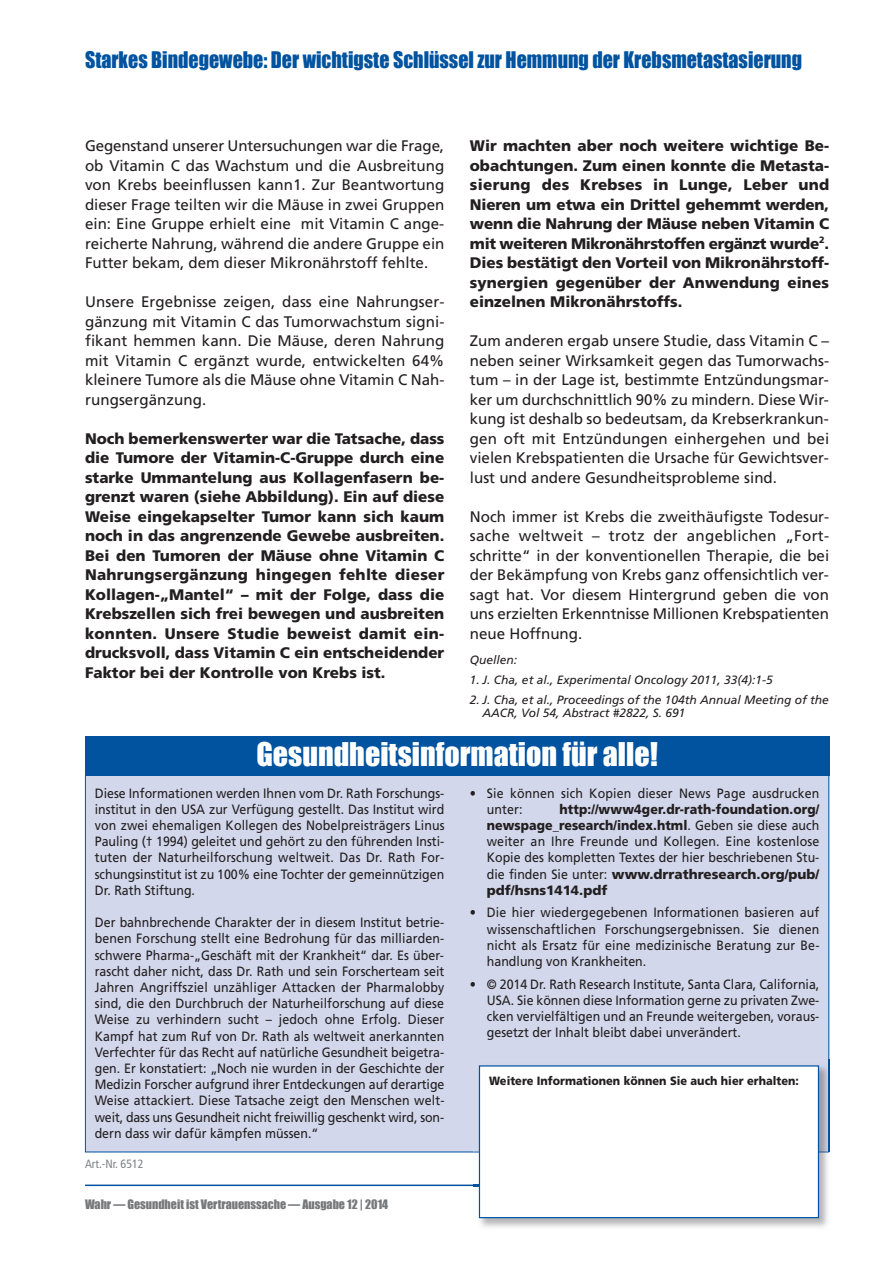
<style>
.page{position:relative;width:893px;height:1263px;background:#fff}
.page>*{position:absolute;margin:0;border:0;box-sizing:border-box;transform-origin:0 0}
.t1{font:30px "Impact";color:#fff}
.t2{font:21px "Impact";color:#0153a0;scale:.95 1}
.t3{font:15.3px/19.5px "Frutiger LT";color:#231f20;text-align:justify}
.t4{font:900 15.3px/19.5px "Frutiger LT";color:#231f20;text-align:justify}
.t5{font:13.5px/16.2px "Frutiger LT";color:#231f20;text-align:justify;scale:.92 1}
.t6{font:italic 12px/13.5px "Frutiger LT";color:#231f20}
.t7{font:12px "Impact";color:#76787b}
.t8{font:900 12px "Frutiger LT";color:#231f20;scale:.92 1}
.t9{font:condensed 12px "Frutiger LT";color:#808285}
.s1{font-weight:900}
</style>
<div class="page">
<hr style="left:85px;top:1184px;width:709px;height:2px;background:#0153a0">
<div style="left:86px;top:775px;width:742px;height:376px;background:#d2d7eb"></div>
<div style="left:85px;top:736px;width:744px;height:40px;background:#0153a0"></div>
<img style="left:473px;top:1060px;width:357px;height:167px">
<img style="left:473px;top:1184px;width:6px;height:2px">
<img style="left:473px;top:1060px;width:356px;height:92px">
<div style="left:480px;top:1066px;width:338px;height:151px;background:#fff"></div>
<div style="left:479px;top:1065px;width:340px;height:153px;border:1px solid #0153a0"></div>
<h2 class="t2" style="left:85px;top:46px;width:756px">Starkes Bindegewebe: Der wichtigste Schlüssel zur Hemmung der Krebsmetastasierung</h2>
<p class="t3" style="left:85px;top:137px;width:361px">Gegenstand unserer Untersuchungen war die Frage, ob Vitamin C das Wachstum und die Ausbreitung von Krebs beeinflussen kann1. Zur Beantwortung dieser Frage teilten wir die Mäuse in zwei Gruppen ein: Eine Gruppe erhielt eine mit Vitamin C ange&shy;reicherte Nahrung, während die andere Gruppe ein Futter bekam, dem dieser Mikronährstoff fehlte.</p>
<p class="t3" style="left:85px;top:293px;width:361px">Unsere Ergebnisse zeigen, dass eine Nahrungser&shy;gänzung mit Vitamin C das Tumorwachstum signi&shy;fikant hemmen kann. Die Mäuse, deren Nahrung mit Vitamin C ergänzt wurde, entwickelten 64% kleinere Tumore als die Mäuse ohne Vitamin C Nah&shy;rungsergänzung.</p>
<p class="t4" style="left:85px;top:430px;width:361px">Noch bemerkenswerter war die Tatsache, dass die Tumore der Vitamin-C-Gruppe durch eine starke Ummantelung aus Kollagenfasern be&shy;grenzt waren (siehe Abbildung). Ein auf diese Weise eingekapselter Tumor kann sich kaum noch in das angrenzende Gewebe ausbreiten.<br>Bei den Tumoren der Mäuse ohne Vitamin C Nahrungsergänzung hingegen fehlte dieser Kollagen-„Mantel“ – mit der Folge, dass die Krebszellen sich frei bewegen und ausbreiten konnten. Unsere Studie beweist damit ein&shy;drucksvoll, dass Vitamin C ein entscheidender Faktor bei der Kontrolle von Krebs ist.</p>
<p class="t4" style="left:470px;top:137px;width:361px">Wir machten aber noch weitere wichtige Be&shy;obachtungen. Zum einen konnte die Metasta&shy;sierung des Krebses in Lunge, Leber und Nieren um etwa ein Drittel gehemmt werden, wenn die Nahrung der Mäuse neben Vita min C mit weiteren Mikronährstoffen ergänzt wurde<sup>2</sup>.<br>Dies bestätigt den Vorteil von Mikronährstoff&shy;synergien gegenüber der Anwendung eines einzelnen Mikronährstoffs.</p>
<p class="t3" style="left:470px;top:332px;width:361px">Zum anderen ergab unsere Studie, dass Vitamin C – neben seiner Wirksamkeit gegen das Tumorwachs&shy;tum – in der Lage ist, bestimmte Entzündungsmar&shy;ker um durchschnittlich 90% zu mindern. Diese Wir&shy;kung ist deshalb so bedeutsam, da Krebserkrankun&shy;gen oft mit Entzündungen einhergehen und bei vielen Krebspatienten die Ursache für Gewichtsver&shy;lust und andere Gesundheitsprobleme sind.</p>
<p class="t3" style="left:470px;top:508px;width:361px">Noch immer ist Krebs die zweithäufigste Todesur&shy;sache weltweit – trotz der angeblichen „Fort&shy;schritte“ in der konventionellen Therapie, die bei der Bekämpfung von Krebs ganz offensichtlich ver&shy;sagt hat. Vor diesem Hintergrund geben die von uns erzielten Erkenntnisse Millionen Krebspatienten neue Hoffnung.</p>
<p class="t6" style="left:470px;top:654px;width:49px">Quellen:</p>
<p class="t6" style="left:470px;top:674px;width:304px">1. J. Cha, et al., Experimental Oncology 2011, 33(4):1-5</p>
<p class="t6" style="left:483px;top:694px;width:348px;text-indent:-13px">2. J. Cha, et al., Proceedings of the 104th Annual Meeting of the<br>AACR, Vol 54, Abstract #2822, S. 691</p>
<h1 class="t1" style="left:256px;top:735px;width:403px">Gesundheitsinformation für alle!</h1>
<p class="t5" style="left:95px;top:786px;width:382px">Diese Informationen werden Ihnen vom Dr. Rath Forschungs&shy;institut in den USA zur Verfügung gestellt. Das Institut wird von zwei ehemaligen Kollegen des Nobelpreisträgers Linus Pauling († 1994) geleitet und gehört zu den führenden Insti&shy;tuten der Naturheilforschung weltweit. Das Dr. Rath For&shy;schungsinstitut ist zu 100% eine Tochter der gemeinnützigen Dr. Rath Stiftung.</p>
<p class="t5" style="left:95px;top:915px;width:382px">Der bahnbrechende Charakter der in diesem Institut betrie&shy;benen Forschung stellt eine Bedrohung für das milliarden&shy;schwere Pharma-„Geschäft mit der Krankheit“ dar. Es über&shy;rascht daher nicht, dass Dr. Rath und sein Forscherteam seit Jahren Angriffsziel unzähliger Attacken der Pharmalobby sind, die den Durchbruch der Naturheilforschung auf diese Weise zu verhindern sucht – jedoch ohne Erfolg. Dieser Kampf hat zum Ruf von Dr. Rath als weltweit anerkannten Verfechter für das Recht auf natürliche Gesundheit beigetra&shy;gen. Er konstatiert: „Noch nie wurden in der Geschichte der Medizin Forscher aufgrund ihrer Entdeckungen auf derartige Weise attackiert. Diese Tatsache zeigt den Menschen welt&shy;weit, dass uns Gesundheit nicht freiwillig geschenkt wird, son&shy;dern dass wir dafür kämpfen müssen.“</p>
<p class="t9" style="left:85px;top:1159px;width:60px">Art.-Nr. 6512</p>
<p class="t7" style="left:85px;top:1196px;width:305px">Wahr — Gesundheit ist Vertrauenssache — Ausgabe 12 | 2014</p>
<p class="t5" style="left:487px;top:786px;width:363px;text-indent:-17px">• Sie können sich Kopien dieser News Page ausdrucken unter:</p>
<p class="t5" style="left:487px;top:802px;width:363px;text-indent:73px"><span class="s1">http://www4ger.dr-rath-foundation.org/ newspage_research/index.html</span>. Geben sie diese auch weiter an Ihre Freunde und Kollegen. Eine kostenlose Kopie des kompletten Textes der hier beschriebenen Stu&shy;die finden Sie unter: <span class="s1">www.drrathresearch.org/pub/ pdf/hsns1414.pdf</span></p>
<p class="t5" style="left:487px;top:906px;width:363px;text-indent:-17px">• Die hier wiedergegebenen Informationen basieren auf wissenschaftlichen Forschungsergebnissen. Sie dienen nicht als Ersatz für eine medizinische Beratung zur Be&shy;handlung von Krankheiten.</p>
<p class="t5" style="left:487px;top:977px;width:363px;text-indent:-17px">• © 2014 Dr. Rath Research Institute, Santa Clara, California, USA. Sie können diese Information gerne zu privaten Zwe&shy;cken vervielfältigen und an Freunde weitergeben, voraus&shy;gesetzt der Inhalt bleibt dabei unverändert.</p>
<p class="t8" style="left:489px;top:1075px;width:338px">Weitere Informationen können Sie auch hier erhalten:</p>
</div>
